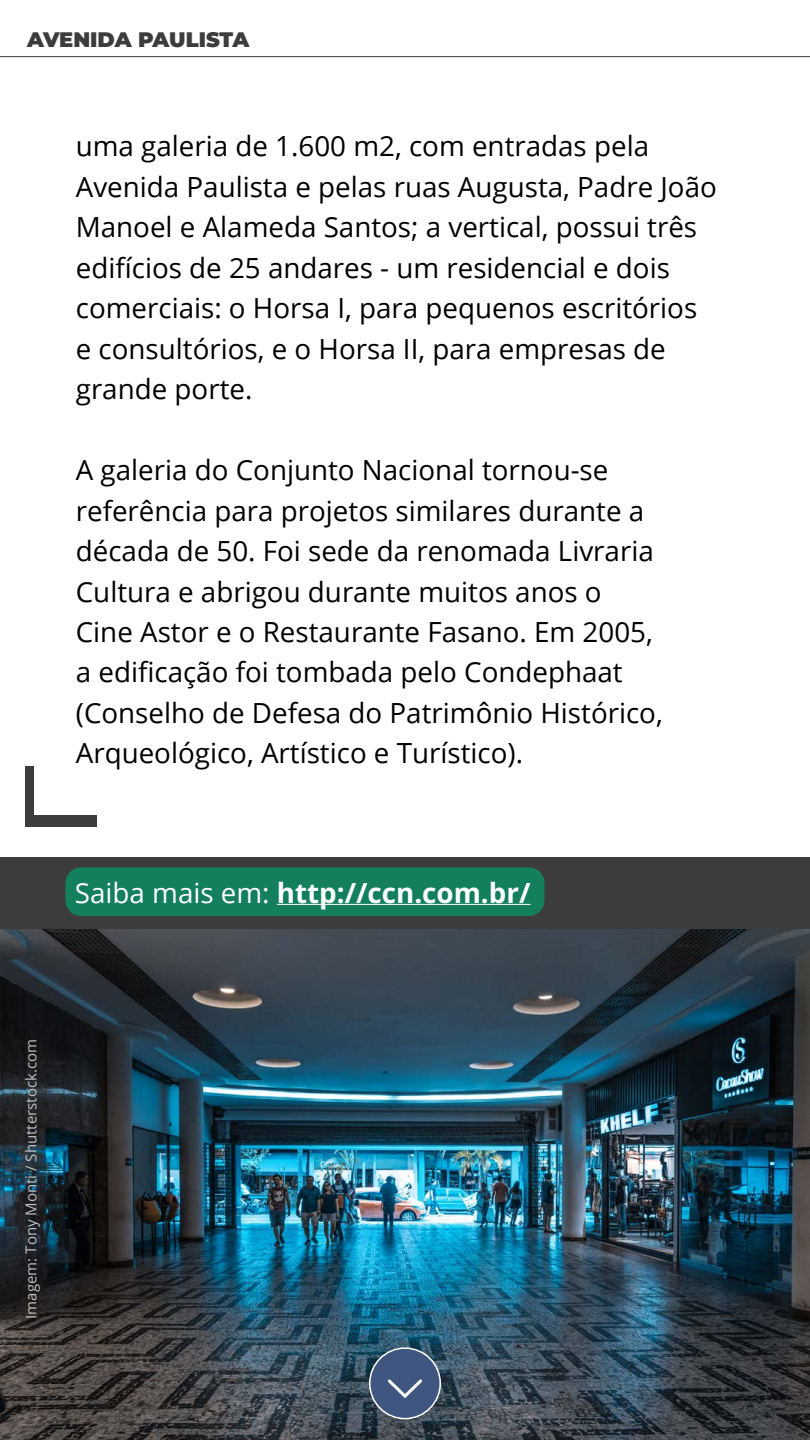
<style>
.page{position:relative;width:810px;height:1440px;background:#fff}
.page>*{position:absolute;margin:0;border:0;box-sizing:border-box;transform-origin:0 0}
.t1{font:27.75px/40.5px "Open Sans";color:#000}
.t2{font:700 27.75px "Open Sans";color:#fff}
.t3{font:900 21px "Montserrat";letter-spacing:-.01em;color:#3c3c3b}
.t4{font:15px "Open Sans";color:#bfbfbf}
.s1{font-weight:400}
</style>
<div class="page">
<img style="left:0;top:929px;width:810px;height:511px">
<div style="left:0;top:857px;width:810px;height:72px;background:#3c3c3b"></div>
<svg style="left:0;top:56px;width:810px;height:1px"></svg>
<div style="left:65px;top:867px;width:479px;height:49px;background:#137f5c;border-radius:16px"></div>
<div style="left:370px;top:1348px;width:70px;height:71px;background:#3f5681;border-radius:50%"></div>
<div style="left:369px;top:1347px;width:72px;height:72px;border:2px solid #fff;border-radius:50%"></div>
<svg style="left:388px;top:1379px;width:34px;height:19px"></svg>
<div style="left:25px;top:816px;width:72px;height:11px;background:#3c3c3b"></div>
<div style="left:25px;top:766px;width:9px;height:61px;background:#3c3c3b"></div>
<hr style="left:277px;top:904px;width:254px;height:1px;background:#fff">
<p class="t3" style="left:27px;top:24px;width:224px">AVENIDA PAULISTA</p>
<p class="t1" style="left:76px;top:125px;width:643px">uma galeria de 1.600 m2, com entradas pela Avenida Paulista e pelas ruas Augusta, Padre João Manoel e Alameda Santos; a vertical, possui três edifícios de 25 andares - um residencial e dois comerciais: o Horsa I, para pequenos escritórios e consultórios, e o Horsa II, para empresas de grande porte.</p>
<p class="t1" style="left:76px;top:449px;width:589px">A galeria do Conjunto Nacional tornou-se referência para projetos similares durante a década de 50. Foi sede da renomada Livraria Cultura e abrigou durante muitos anos o Cine Astor e o Restaurante Fasano. Em 2005, a edificação foi tombada pelo Condephaat (Conselho de Defesa do Patrimônio Histórico, Arqueológico, Artístico e Turístico).</p>
<p class="t2" style="left:75px;top:873px;width:457px"><span class="s1">Saiba mais em:</span> http://ccn.com.br/</p>
<p class="t4" style="left:21px;top:1319px;width:281px;rotate:-90deg">Imagem: Tony Monti / Shutterstock.com</p>
</div>
